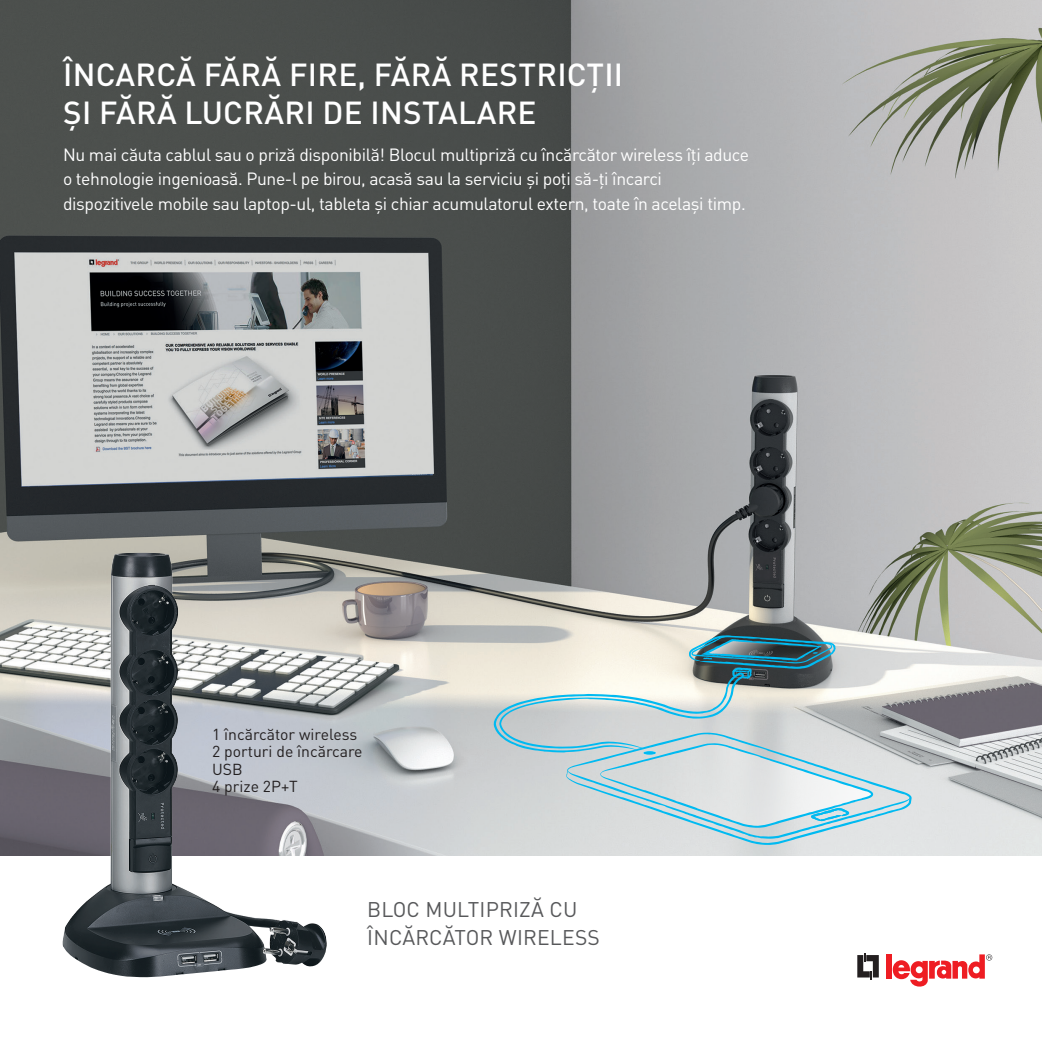
<style>
.page{position:relative;width:1042px;height:1042px;background:#fff}
.page>*{position:absolute;margin:0;border:0;box-sizing:border-box;transform-origin:0 0}
.t1{font:500 31.5px "DIN Pro";letter-spacing:.01em;color:#fff}
.t2{font:21px/28px "DIN Pro";letter-spacing:.01em;color:#57585a}
.t3{font:17.5px "DIN Pro";letter-spacing:-.02em;color:#fff}
.t4{font:15.75px/17.5px "DIN Pro";color:#231f20}
</style>
<div class="page">
<img style="left:0;top:0;width:1042px;height:856px">
<img style="left:62px;top:553px;width:265px;height:424px">
<svg style="left:493px;top:635px;width:418px;height:210px;background:#c2d1d3"></svg>
<svg style="left:857px;top:953px;width:22px;height:26px"></svg>
<div style="left:886px;top:954px;width:6px;height:24px;background:#ee1d23"></div>
<svg style="left:893px;top:954px;width:99px;height:33px"></svg>
<p class="t1" style="left:63px;top:49px;width:561px">ÎNCARCĂ FĂRĂ FIRE, FĂRĂ RESTRICȚII</p>
<p class="t1" style="left:63px;top:87px;width:475px">ȘI FĂRĂ LUCRĂRI DE INSTALARE</p>
<p class="t3" style="left:63px;top:140px;width:687px">Nu mai căuta cablul sau o priză disponibilă! Blocul multipriză cu încărcător wireless îți aduce</p>
<p class="t3" style="left:63px;top:165px;width:600px">o tehnologie ingenioasă. Pune-l pe birou, acasă sau la serviciu și poți să-ți încarci</p>
<p class="t3" style="left:63px;top:189px;width:684px">dispozitivele mobile sau laptop-ul, tableta și chiar acumulatorul extern, toate în același timp.</p>
<p class="t4" style="left:212px;top:723px;width:147px">1 încărcător wireless</p>
<p class="t4" style="left:212px;top:741px;width:152px">2 porturi de încărcare<br>USB</p>
<p class="t4" style="left:212px;top:776px;width:87px">4 prize 2P+T</p>
<p class="t2" style="left:367px;top:893px;width:234px">BLOC MULTIPRIZĂ CU<br>ÎNCĂRCĂTOR WIRELESS</p>
</div>
